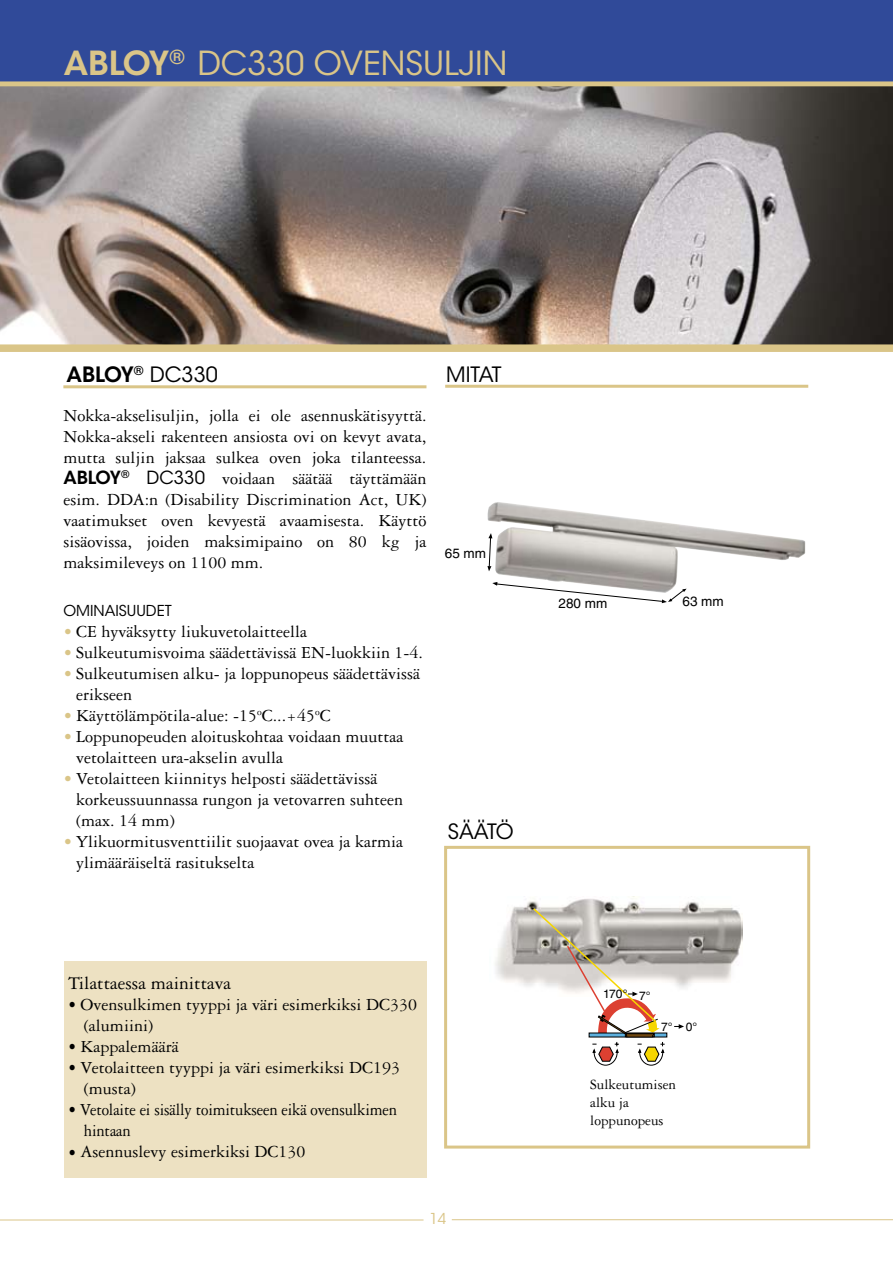
<style>
.page{position:relative;width:893px;height:1263px;background:#fff}
.page>*{position:absolute;margin:0;border:0;box-sizing:border-box;transform-origin:0 0}
.t1{font:33px "ITC Avant Garde Std";color:#dac588}
.t2{font:600 21px "ITC Avant Garde Std";letter-spacing:-.02em;color:#000}
.t3{font:21px "ITC Avant Garde Std";letter-spacing:-.025em;color:#000}
.t4{font:19.5px "Garamond 3 LT Std";color:#000}
.t5{font:18px/21px "Garamond 3 LT Std";color:#000}
.t6{font:18px/21px "Garamond 3 LT Std";color:#000;scale:.92 1}
.t7{font:15px/18px "Garamond 3 LT Std";color:#000}
.t8{font:15px "ITC Avant Garde Std";color:#000}
.t9{font:15px "ITC Avant Garde Std";color:#dac588}
.t10{font:13.5px "Helvetica LT Std";color:#000}
.t11{font:12px "Helvetica LT Std";color:#000}
.s1{font-weight:600}
.s2{font-weight:400}
.s3{font-family:"ITC Avant Garde Std";font-weight:600}
.s4{font-family:"ITC Avant Garde Std"}
.s5{color:#dac588}
</style>
<div class="page">
<img style="left:0;top:86px;width:893px;height:258px">
<div style="left:0;top:0;width:893px;height:85px;background:#304a99"></div>
<hr style="left:0;top:1219px;width:423px;height:1px;background:#dac588">
<hr style="left:452px;top:1219px;width:441px;height:1px;background:#dac588">
<div style="left:0;top:344px;width:893px;height:8px;background:#dac588"></div>
<hr style="left:63px;top:385px;width:363px;height:3px;background:#dac588">
<hr style="left:445px;top:385px;width:363px;height:3px;background:#dac588">
<img style="left:487px;top:502px;width:318px;height:88px">
<svg style="left:487px;top:533px;width:5px;height:38px"></svg>
<svg style="left:492px;top:582px;width:194px;height:21px"></svg>
<div style="left:64px;top:961px;width:363px;height:217px;background:#ede1c2"></div>
<img style="left:495px;top:898px;width:248px;height:90px">
<div style="left:444px;top:846px;width:366px;height:302px;border:3px solid #dac588"></div>
<svg style="left:638px;top:1042px;width:27px;height:24px"></svg>
<svg style="left:592px;top:1042px;width:27px;height:24px"></svg>
<svg style="left:532px;top:907px;width:127px;height:127px"></svg>
<svg style="left:674px;top:1024px;width:10px;height:5px"></svg>
<hr style="left:0;top:82px;width:893px;height:4px;background:#dac588">
<h1 class="t1" style="left:64px;top:44px;width:445px"><span class="s1">ABLOY</span><sup>®</sup> DC330 OVENSULJIN</h1>
<p class="t2" style="left:67px;top:361px;width:153px">ABLOY<sup>®</sup> <span class="s2">DC330</span></p>
<p class="t3" style="left:446px;top:362px;width:57px">MITAT</p>
<p class="t5" style="left:63px;top:405px;width:365px;text-align:justify">Nokka-akselisuljin, jolla ei ole asennuskätisyyttä.<br>Nokka-akseli rakenteen ansiosta ovi on kevyt avata, mutta suljin jaksaa sulkea oven joka tilanteessa.<br><span class="s3">ABLOY</span><sup>®</sup> <span class="s4">DC330</span> voidaan säätää täyttämään esim. DDA:n (Disability Discrimination Act, UK) vaatimukset oven kevyestä avaamisesta. Käyttö sisäovissa, joiden maksimipaino on 80 kg ja maksimileveys on 1100 mm.</p>
<p class="t8" style="left:63px;top:601px;width:10px">OMINAISUUDET</p>
<p class="t5" style="left:63px;top:621px;width:245px"><span class="s5">•</span> CE hyväksytty liukuvetolaitteella</p>
<p class="t5" style="left:63px;top:642px;width:361px"><span class="s5">•</span> Sulkeutumisvoima säädettävissä EN-luokkiin 1-4.</p>
<p class="t5" style="left:76px;top:663px;width:345px;text-indent:-13px"><span class="s5">•</span> Sulkeutumisen alku- ja loppunopeus säädettävissä erikseen</p>
<p class="t5" style="left:63px;top:705px;width:269px"><span class="s5">•</span> Käyttölämpötila-alue: -15<sup>o</sup>C...+45<sup>o</sup>C</p>
<p class="t5" style="left:76px;top:726px;width:329px;text-indent:-13px"><span class="s5">•</span> Loppunopeuden aloituskohtaa voidaan muuttaa vetolaitteen ura-akselin avulla</p>
<p class="t5" style="left:76px;top:768px;width:328px;text-indent:-13px"><span class="s5">•</span> Vetolaitteen kiinnitys helposti säädettävissä korkeussuunnassa rungon ja vetovarren suhteen (max. 14 mm)</p>
<p class="t5" style="left:76px;top:831px;width:328px;text-indent:-13px"><span class="s5">•</span> Ylikuormitusventtiilit suojaavat ovea ja karmia ylimääräiseltä rasitukselta</p>
<p class="t10" style="left:445px;top:545px;width:43px">65 mm</p>
<p class="t3" style="left:448px;top:819px;width:68px">SÄÄTÖ</p>
<p class="t4" style="left:68px;top:973px;width:165px">Tilattaessa mainittava</p>
<p class="t6" style="left:84px;top:995px;width:364px;text-indent:-16px">• Ovensulkimen tyyppi ja väri esimerkiksi DC330 (alumiini)</p>
<p class="t6" style="left:68px;top:1037px;width:122px">• Kappalemäärä</p>
<p class="t6" style="left:84px;top:1058px;width:345px;text-indent:-16px">• Vetolaitteen tyyppi ja väri esimerkiksi DC193 (musta)</p>
<p class="t6" style="left:84px;top:1100px;width:342px;text-indent:-16px">• Vetolaite ei sisälly toimitukseen eikä ovensulkimen hintaan</p>
<p class="t6" style="left:68px;top:1142px;width:260px">• Asennuslevy esimerkiksi DC130</p>
<p class="t9" style="left:429px;top:1210px;width:19px">14</p>
<p class="t10" style="left:558px;top:595px;width:50px">280 mm</p>
<p class="t10" style="left:682px;top:593px;width:43px">63 mm</p>
<p class="t11" style="left:603px;top:987px;width:49px">170° 7°</p>
<p class="t11" style="left:661px;top:1019px;width:13px">7°</p>
<p class="t11" style="left:686px;top:1019px;width:13px">0°</p>
<p class="t7" style="left:590px;top:1076px;width:87px">Sulkeutumisen alku ja loppunopeus</p>
</div>
